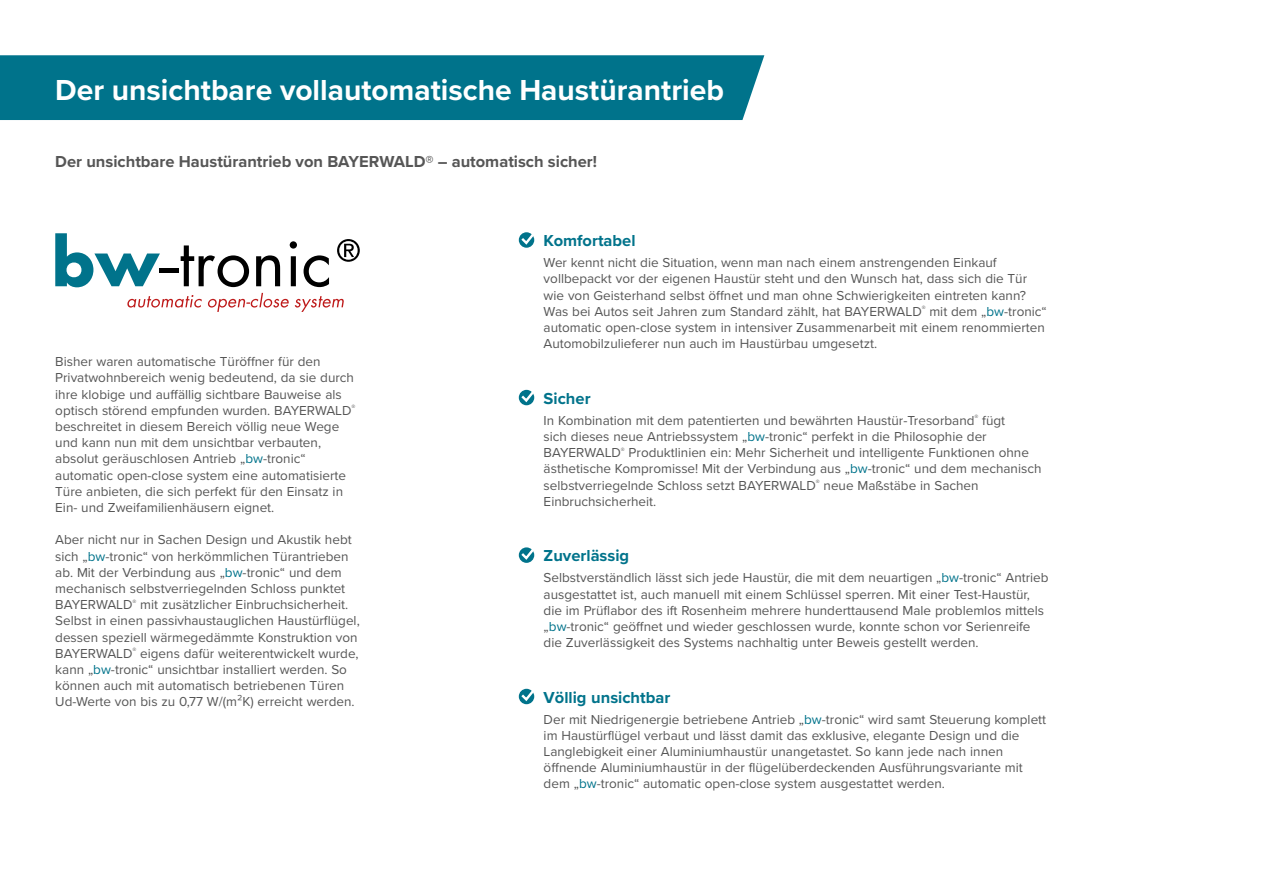
<style>
.page{position:relative;width:1263px;height:893px;background:#fff}
.page>*{position:absolute;margin:0;border:0;box-sizing:border-box;transform-origin:0 0}
.t1{font:700 30px "Proxima Nova";color:#fff}
.t2{font:700 16.5px "Proxima Nova";color:#565656}
.t3{font:700 16.5px "Proxima Nova";color:#00738b}
.t4{font:13.5px/16.2px "Proxima Nova";color:#565656}
.s1{color:#00738b}
</style>
<div class="page">
<svg style="left:55px;top:233px;width:105px;height:54px"></svg>
<hr style="left:159px;top:269px;width:20px;height:4px;background:#000">
<svg style="left:181px;top:245px;width:68px;height:42px"></svg>
<svg style="left:256px;top:255px;width:24px;height:31px"></svg>
<svg style="left:290px;top:241px;width:7px;height:45px"></svg>
<svg style="left:304px;top:255px;width:25px;height:32px"></svg>
<svg style="left:127px;top:295px;width:75px;height:13px"></svg>
<svg style="left:208px;top:293px;width:81px;height:19px"></svg>
<svg style="left:295px;top:296px;width:49px;height:16px"></svg>
<svg style="left:337px;top:239px;width:23px;height:23px"></svg>
<div style="left:0;top:55px;width:764px;height:65px;background:#00738b"></div>
<svg style="left:519px;top:232px;width:15px;height:16px"></svg>
<svg style="left:519px;top:232px;width:16px;height:14px"></svg>
<svg style="left:519px;top:547px;width:16px;height:15px"></svg>
<svg style="left:519px;top:389px;width:16px;height:15px"></svg>
<svg style="left:519px;top:688px;width:16px;height:15px"></svg>
<h1 class="t1" style="left:55px;top:67px;width:670px">Der unsichtbare vollautomatische Haustürantrieb</h1>
<p class="t2" style="left:55px;top:149px;width:543px">Der unsichtbare Haustürantrieb von BAYERWALD® – automatisch sicher!</p>
<p class="t4" style="left:55px;top:353px;width:302px">Bisher waren automatische Türöffner für den Privatwohnbereich wenig bedeutend, da sie durch ihre klobige und auffällig sichtbare Bauweise als optisch störend empfunden wurden. BAYERWALD<sup>® </sup>beschreitet in diesem Bereich völlig neue Wege und kann nun mit dem unsichtbar verbauten, absolut geräuschlosen Antrieb „<span class="s1">bw</span>-tronic“ automatic open-close system eine automatisierte Türe anbieten, die sich perfekt für den Einsatz in Ein- und Zweifamilienhäusern eignet.</p>
<p class="t4" style="left:55px;top:531px;width:306px">Aber nicht nur in Sachen Design und Akustik hebt sich „<span class="s1">bw</span>-tronic“ von herkömmlichen Türantrieben ab. Mit der Verbindung aus „<span class="s1">bw</span>-tronic“ und dem mechanisch selbstverriegelnden Schloss punktet BAYERWALD<sup>®</sup> mit zusätzlicher Einbruchsicherheit.<br>Selbst in einen passivhaustauglichen Haustürflügel, dessen speziell wärmegedämmte Konstruktion von BAYERWALD<sup>®</sup> eigens dafür weiterentwickelt wurde, kann „<span class="s1">bw</span>-tronic“ unsichtbar installiert werden. So können auch mit automatisch betriebenen Türen Ud-Werte von bis zu 0,77 W/(m²K) erreicht werden.</p>
<p class="t3" style="left:544px;top:228px;width:93px">Komfortabel</p>
<p class="t4" style="left:544px;top:254px;width:505px">Wer kennt nicht die Situation, wenn man nach einem anstrengenden Einkauf vollbepackt vor der eigenen Haustür steht und den Wunsch hat, dass sich die Tür wie von Geisterhand selbst öffnet und man ohne Schwierigkeiten eintreten kann?<br>Was bei Autos seit Jahren zum Standard zählt, hat BAYERWALD<sup>®</sup> mit dem „<span class="s1">bw</span>-tronic“ automatic open-close system in intensiver Zusammenarbeit mit einem renommierten Automobilzulieferer nun auch im Haustürbau umgesetzt.</p>
<p class="t3" style="left:544px;top:386px;width:48px">Sicher</p>
<p class="t4" style="left:544px;top:412px;width:499px">In Kombination mit dem patentierten und bewährten Haustür-Tresorband<sup>®</sup> fügt<br>sich dieses neue Antriebssystem „<span class="s1">bw</span>-tronic“ perfekt in die Philosophie der BAYERWALD<sup>®</sup> Produktlinien ein: Mehr Sicherheit und intelligente Funktionen ohne ästhetische Kompromisse! Mit der Verbindung aus „<span class="s1">bw</span>-tronic“ und dem mechanisch selbstverriegelnde Schloss setzt BAYERWALD<sup>®</sup> neue Maßstäbe in Sachen Einbruchsicherheit.</p>
<p class="t3" style="left:544px;top:543px;width:87px">Zuverlässig</p>
<p class="t4" style="left:544px;top:569px;width:506px">Selbstverständlich lässt sich jede Haustür, die mit dem neuartigen „<span class="s1">bw</span>-tronic“ Antrieb ausgestattet ist, auch manuell mit einem Schlüssel sperren. Mit einer Test-Haustür, die im Prüflabor des ift Rosenheim mehrere hunderttausend Male problemlos mittels „<span class="s1">bw</span>-tronic“ geöffnet und wieder geschlossen wurde, konnte schon vor Serienreife die Zuverlässigkeit des Systems nachhaltig unter Beweis gestellt werden.</p>
<p class="t3" style="left:544px;top:685px;width:128px">Völlig unsichtbar</p>
<p class="t4" style="left:544px;top:710px;width:504px">Der mit Niedrigenergie betriebene Antrieb „<span class="s1">bw</span>-tronic“ wird samt Steuerung komplett im Haustürflügel verbaut und lässt damit das exklusive, elegante Design und die Langlebigkeit einer Aluminiumhaustür unangetastet. So kann jede nach innen öffnende Aluminiumhaustür in der flügelüberdeckenden Ausführungsvariante mit dem „<span class="s1">bw</span>-tronic“ automatic open-close system ausgestattet werden.</p>
</div>
